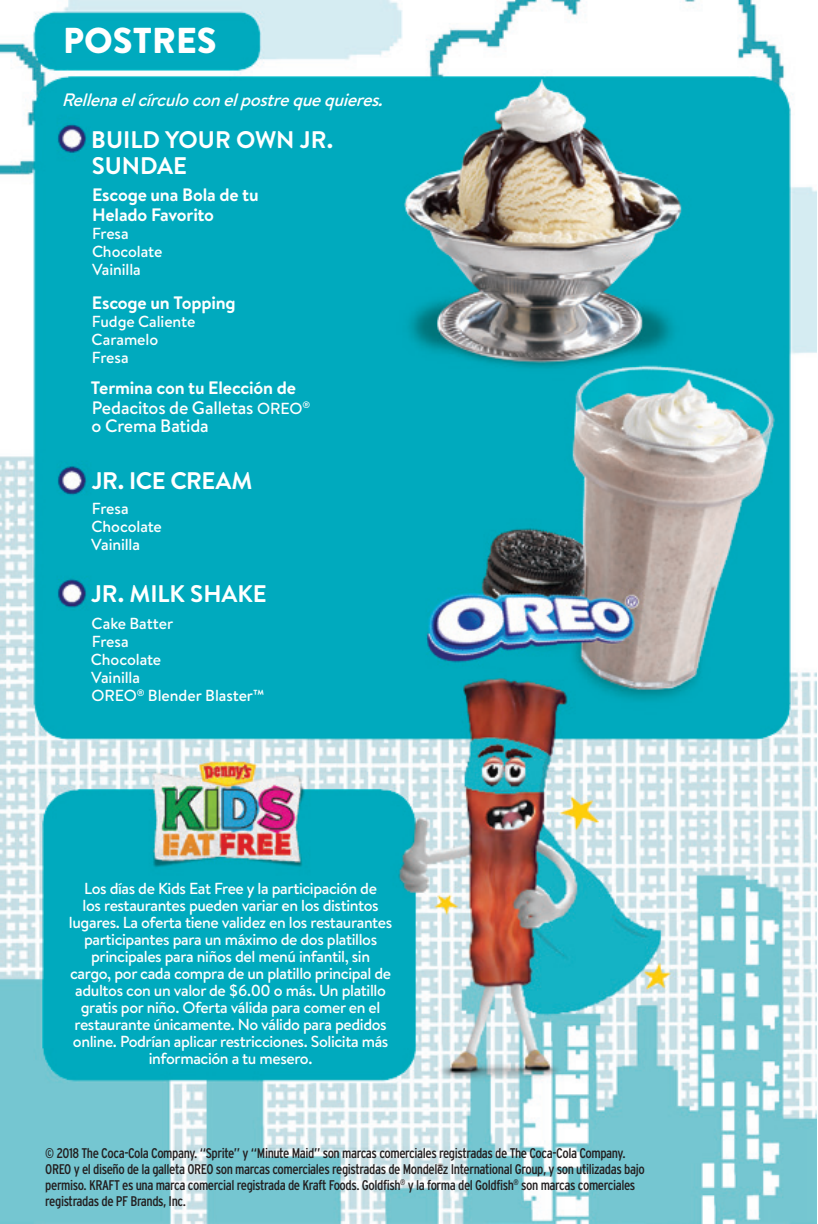
<style>
.page{position:relative;width:818px;height:1224px;background:#fff}
.page>*{position:absolute;margin:0;border:0;box-sizing:border-box;transform-origin:0 0}
.t1{font:900 36px "Brandon Text";color:#fff}
.t2{font:700 24px/26px "Brandon Text";color:#fff}
.t3{font:700 24px "Brandon Text";letter-spacing:-.02em;color:#fff}
.t4{font:700 18px/20px "Brandon Text";letter-spacing:-.01em;color:#fff}
.t5{font:italic 500 18px "Brandon Text";color:#fff}
.t6{font:500 18px "Brandon Text";letter-spacing:-.01em;color:#fff}
.t7{font:500 16px/17px "Brandon Text";letter-spacing:-.025em;color:#fff;text-align:center}
.t8{font:500 16px/18px "Brandon Text";letter-spacing:-.005em;color:#fff}
.t9{font:condensed 14px/16px "Interstate";letter-spacing:-.03em;color:#231f20}
.s1{font-weight:500}
.s2{font-weight:500;font-size:16px}
</style>
<div class="page">
<img style="left:0;top:0;width:816px;height:1224px">
<h1 class="t1" style="left:63px;top:15px;width:155px">POSTRES</h1>
<h1 class="t5" style="left:62px;top:87px;width:328px">Rellenaelcírculoconelpostrequequieres.</h1>
<p class="t2" style="left:91px;top:126px;width:243px">BUILD YOUR OWN JR.<br>SUNDAE</p>
<p class="t4" style="left:92px;top:185px;width:168px">Escoge una Bola de tu<br>Helado Favorito</p>
<p class="t8" style="left:92px;top:225px;width:72px">Fresa<br>Chocolate<br>Vainilla</p>
<p class="t4" style="left:92px;top:292px;width:145px">Escoge un Topping</p>
<p class="t8" style="left:91px;top:312px;width:105px">Fudge Caliente<br>Caramelo<br>Fresa</p>
<p class="t4" style="left:91px;top:377px;width:220px">Termina con tu Elección de<br><span class="s1">Pedacitos de Galletas</span> <span class="s2">OREO</span><sup>®</sup></p>
<p class="t6" style="left:92px;top:413px;width:119px">o Crema Batida</p>
<p class="t3" style="left:92px;top:464px;width:162px">JR. ICE CREAM</p>
<p class="t8" style="left:91px;top:499px;width:72px">Fresa<br>Chocolate<br>Vainilla</p>
<p class="t2" style="left:91px;top:580px;width:177px">JR. MILK SHAKE</p>
<p class="t8" style="left:91px;top:614px;width:175px">Cake Batter<br>Fresa<br>Chocolate<br>Vainilla<br>OREO<sup>®</sup> Blender Blaster™</p>
<p class="t7" style="left:69px;top:880px;width:325px">Los días de Kids Eat Free y la participación de<br>los restaurantes pueden variar en los distintos lugares. La oferta tiene validez en los restaurantes participantes para un máximo de dos platillos principales para niños del menú infantil, sin cargo, por cada compra de un platillo principal de adultos con un valor de $6.00 o más. Un platillo gratis por niño. Oferta válida para comer en el restaurante únicamente. No válido para pedidos online. Podrían aplicar restricciones. Solicita más información a tu mesero.</p>
<p class="t9" style="left:45px;top:1145px;width:600px">© 2018 The Coca-Cola Company. “Sprite” y “Minute Maid” son marcas comerciales registradas de The Coca-Cola Company.<br>OREO y el diseño de la galleta OREO son marcas comerciales registradas de Mondelez International Group, y son utilizadas bajo permiso. KRAFT es una marca comercial registrada de Kraft Foods. Goldfish<sup>®</sup> y la forma del Goldfish<sup>®</sup> son marcas comerciales registradas de PF Brands, Inc.</p>
</div>
